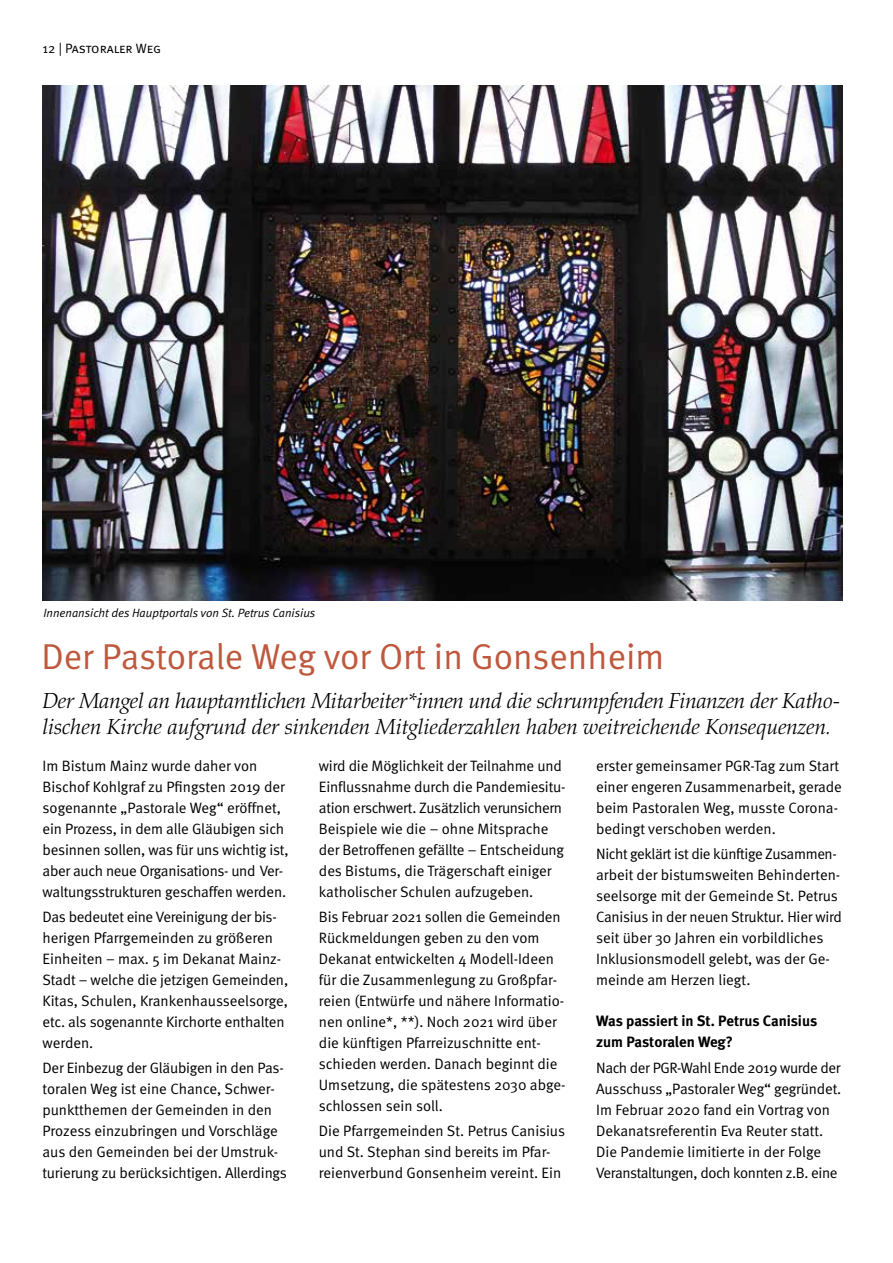
<style>
.page{position:relative;width:893px;height:1263px;background:#fff}
.page>*{position:absolute;margin:0;border:0;box-sizing:border-box;transform-origin:0 0}
.t1{font:36px "Meta Normal";color:#bf583d}
.t2{font:italic 300 21.75px/26.1px "Palatino";color:#000}
.t3{font:15px/21px "Meta Normal";letter-spacing:-.005em;color:#000}
.t4{font:700 15px/21px "Meta";letter-spacing:-.005em;color:#000}
.t5{font:13.5px "Meta Normal Caps";color:#000}
.t6{font:italic 12px "Meta Normal";color:#000}
.s1{font-family:"Meta Normal"}
</style>
<div class="page">
<img style="left:43px;top:85px;width:799px;height:516px">
<p class="t5" style="left:43px;top:41px;width:120px"><span class="s1">12 |</span> Pastoraler Weg</p>
<p class="t6" style="left:43px;top:605px;width:274px">Innenansicht des Hauptportals von St. Petrus Canisius</p>
<h1 class="t1" style="left:41px;top:635px;width:624px">Der Pastorale Weg vor Ort in Gonsenheim</h1>
<h2 class="t2" style="left:43px;top:688px;width:799px">Der Mangel an hauptamtlichen Mitarbeiter*innen und die schrumpfenden Finanzen der Katho&shy;lischen Kirche aufgrund der sinkenden Mitgliederzahlen haben weitreichende Konsequenzen.</h2>
<p class="t3" style="left:43px;top:755px;width:248px">Im Bistum Mainz wurde daher von Bischof Kohlgraf zu Pfingsten 2019 der sogenannte „Pastorale Weg“ eröffnet, ein Prozess, in dem alle Gläubigen sich besinnen sollen, was für uns wichtig ist, aber auch neue Organisations- und Ver&shy;waltungsstrukturen geschaffen werden.</p>
<p class="t3" style="left:43px;top:906px;width:247px">Das bedeutet eine Vereinigung der bis&shy;herigen Pfarrgemeinden zu größeren Einheiten – max. 5 im Dekanat Mainz-Stadt – welche die jetzigen Gemeinden, Kitas, Schulen, Krankenhausseelsorge, etc. als sogenannte Kirchorte enthalten werden.</p>
<p class="t3" style="left:43px;top:1057px;width:246px">Der Einbezug der Gläubigen in den Pas&shy;toralen Weg ist eine Chance, Schwer&shy;punktthemen der Gemeinden in den Prozess einzubringen und Vorschläge aus den Gemeinden bei der Umstruk&shy;turierung zu berücksichtigen. Allerdings</p>
<p class="t3" style="left:319px;top:755px;width:248px">wird die Möglichkeit der Teilnahme und Einflussnahme durch die Pandemiesitu&shy;ation erschwert. Zusätzlich verunsichern Beispiele wie die – ohne Mitsprache der Betroffenen gefällte – Entscheidung des Bistums, die Trägerschaft einiger katholischer Schulen aufzugeben.</p>
<p class="t3" style="left:319px;top:906px;width:248px">Bis Februar 2021 sollen die Gemeinden Rückmeldungen geben zu den vom Dekanat entwickelten 4 Modell-Ideen für die Zusammenlegung zu Großpfar&shy;reien (Entwürfe und nähere Informatio&shy;nen online*, **). Noch 2021 wird über die künftigen Pfarreizuschnitte ent&shy;schieden werden. Danach beginnt die Umsetzung, die spätestens 2030 abge&shy;schlossen sein soll.</p>
<p class="t3" style="left:319px;top:1120px;width:248px">Die Pfarrgemeinden St. Petrus Canisius und St. Stephan sind bereits im Pfar&shy;reienverbund Gonsenheim vereint. Ein</p>
<p class="t3" style="left:596px;top:755px;width:247px">erster gemeinsamer PGR-Tag zum Start einer engeren Zusammenarbeit, gerade beim Pastoralen Weg, musste Corona&shy;bedingt verschoben werden.</p>
<p class="t3" style="left:596px;top:843px;width:247px">Nicht geklärt ist die künftige Zusammen&shy;arbeit der bistumsweiten Behinderten&shy;seelsorge mit der Gemeinde St. Petrus Canisius in der neuen Struktur. Hier wird seit über 30 Jahren ein vorbildliches Inklusionsmodell gelebt, was der Ge&shy;meinde am Herzen liegt.</p>
<p class="t4" style="left:596px;top:1010px;width:223px">Was passiert in St. Petrus Canisius zum Pastoralen Weg?</p>
<p class="t3" style="left:596px;top:1057px;width:247px">Nach der PGR-Wahl Ende 2019 wurde der Ausschuss „Pastoraler Weg“ gegründet.<br>Im Februar 2020 fand ein Vortrag von Dekanatsreferentin Eva Reuter statt.<br>Die Pandemie limitierte in der Folge Veranstaltungen, doch konnten z.B. eine</p>
</div>
